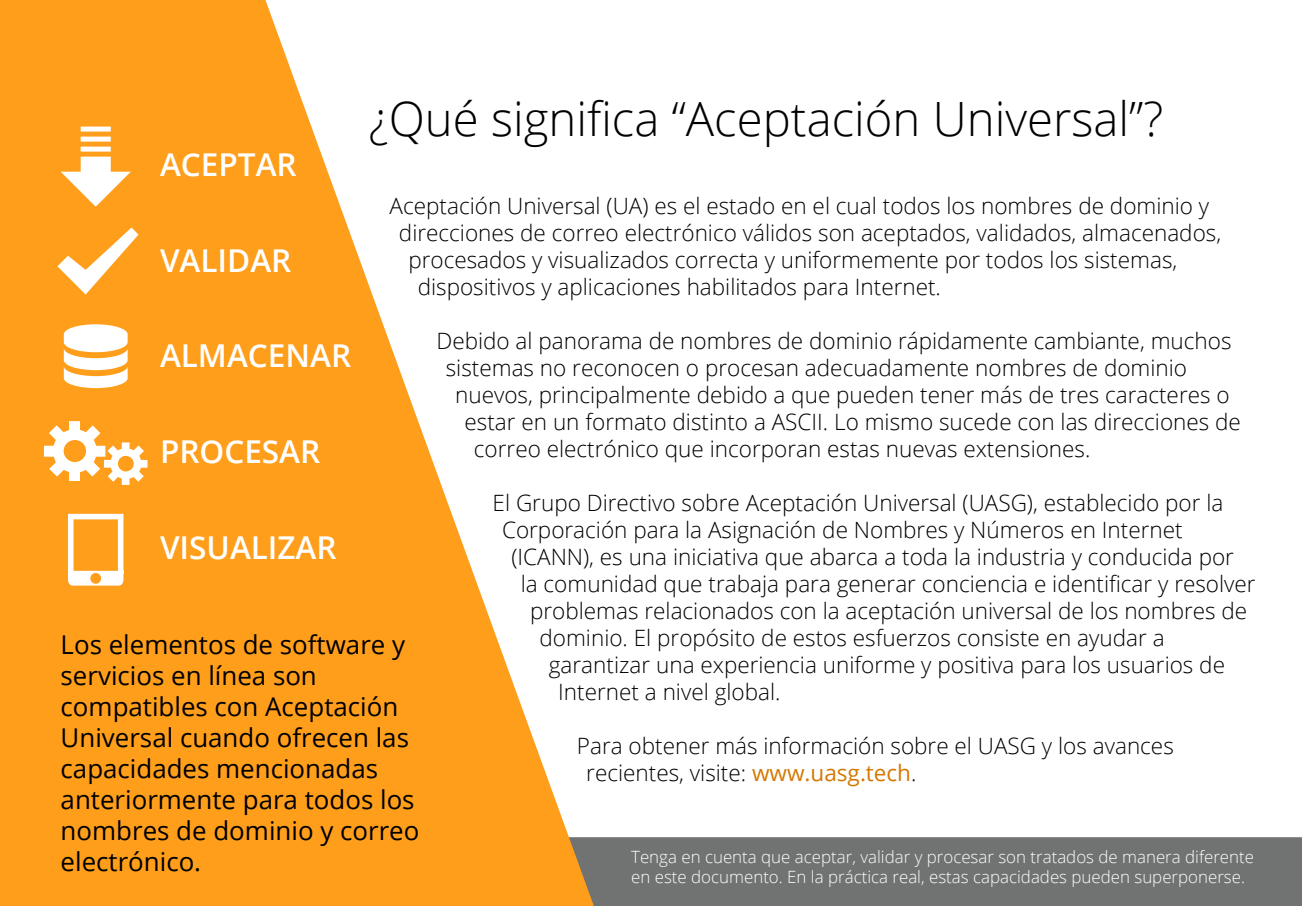
<style>
.page{position:relative;width:1302px;height:906px;background:#fff}
.page>*{position:absolute;margin:0;border:0;box-sizing:border-box;transform-origin:0 0}
.t1{font:300 47.25px "Open Sans";color:#000}
.t2{font:600 31.5px "Open Sans";color:#fff}
.t3{font:25.88px/31.1px "Open Sans";color:#000}
.t4{font:300 22.5px/27px "Open Sans";color:#000}
.t5{font:300 16.88px/20.2px "Open Sans";color:#fff}
.s1{font-weight:400;color:#d57800}
</style>
<div class="page">
<div style="left:593px;top:837px;width:708px;height:69px;background:#707372"></div>
<svg style="left:0;top:0;width:593px;height:906px;fill:#ff9e1b"></svg>
<svg style="left:61px;top:127px;width:70px;height:80px"></svg>
<svg style="left:57px;top:227px;width:81px;height:67px"></svg>
<svg style="left:64px;top:324px;width:64px;height:64px"></svg>
<svg style="left:44px;top:421px;width:103px;height:64px"></svg>
<svg style="left:68px;top:514px;width:55px;height:71px"></svg>
<h2 class="t2" style="left:160px;top:143px;width:138px">ACEPTAR</h2>
<h1 class="t1" style="left:369px;top:87px;width:795px">¿Qué significa “Aceptación Universal”?</h1>
<p class="t4" style="left:389px;top:192px;width:821px">Aceptación Universal (UA) es el estado en el cual todos los nombres de dominio y</p>
<p class="t4" style="left:399px;top:219px;width:823px">direcciones de correo electrónico válidos son aceptados, validados, almacenados,</p>
<p class="t4" style="left:408px;top:246px;width:770px">procesados y visualizados correcta y uniformemente por todos los sistemas,</p>
<p class="t4" style="left:417px;top:273px;width:524px">dispositivos y aplicaciones habilitados para Internet.</p>
<p class="t4" style="left:436px;top:327px;width:796px">Debido al panorama de nombres de dominio rápidamente cambiante, muchos</p>
<p class="t4" style="left:446px;top:354px;width:742px">sistemas no reconocen o procesan adecuadamente nombres de dominio</p>
<p class="t4" style="left:455px;top:381px;width:775px">nuevos, principalmente debido a que pueden tener más de tres caracteres o</p>
<p class="t4" style="left:464px;top:408px;width:777px">estar en un formato distinto a ASCII. Lo mismo sucede con las direcciones de</p>
<p class="t4" style="left:474px;top:435px;width:618px">correo electrónico que incorporan estas nuevas extensiones.</p>
<p class="t4" style="left:492px;top:489px;width:732px">El Grupo Directivo sobre Aceptación Universal (UASG), establecido por la</p>
<p class="t4" style="left:502px;top:516px;width:682px">Corporación para la Asignación de Nombres y Números en Internet</p>
<p class="t4" style="left:511px;top:543px;width:724px">(ICANN), es una iniciativa que abarca a toda la industria y conducida por</p>
<p class="t4" style="left:520px;top:570px;width:736px">la comunidad que trabaja para generar conciencia e identificar y resolver</p>
<p class="t4" style="left:530px;top:597px;width:718px">problemas relacionados con la aceptación universal de los nombres de</p>
<p class="t4" style="left:539px;top:624px;width:626px">dominio. El propósito de estos esfuerzos consiste en ayudar a</p>
<p class="t4" style="left:548px;top:651px;width:677px">garantizar una experiencia uniforme y positiva para los usuarios de</p>
<p class="t4" style="left:558px;top:678px;width:224px">Internet a nivel global.</p>
<p class="t4" style="left:586px;top:732px;width:589px;text-indent:-9px">Para obtener más información sobre el UASG y los avances recientes, visite: <span class="s1">www.uasg.tech</span>.</p>
<h2 class="t2" style="left:160px;top:239px;width:133px">VALIDAR</h2>
<h2 class="t2" style="left:160px;top:334px;width:192px">ALMACENAR</h2>
<h2 class="t2" style="left:160px;top:430px;width:162px">PROCESAR</h2>
<h2 class="t2" style="left:160px;top:526px;width:178px">VISUALIZAR</h2>
<p class="t3" style="left:61px;top:628px;width:360px">Los elementos de software y servicios en línea son compatibles con Aceptación<br>Universal cuando ofrecen las capacidades mencionadas anteriormente para todos los nombres de dominio y correo electrónico.</p>
<p class="t5" style="left:631px;top:846px;width:624px">Tenga en cuenta que aceptar, validar y procesar son tratados de manera diferente en este documento. En la práctica real, estas capacidades pueden superponerse.</p>
</div>
